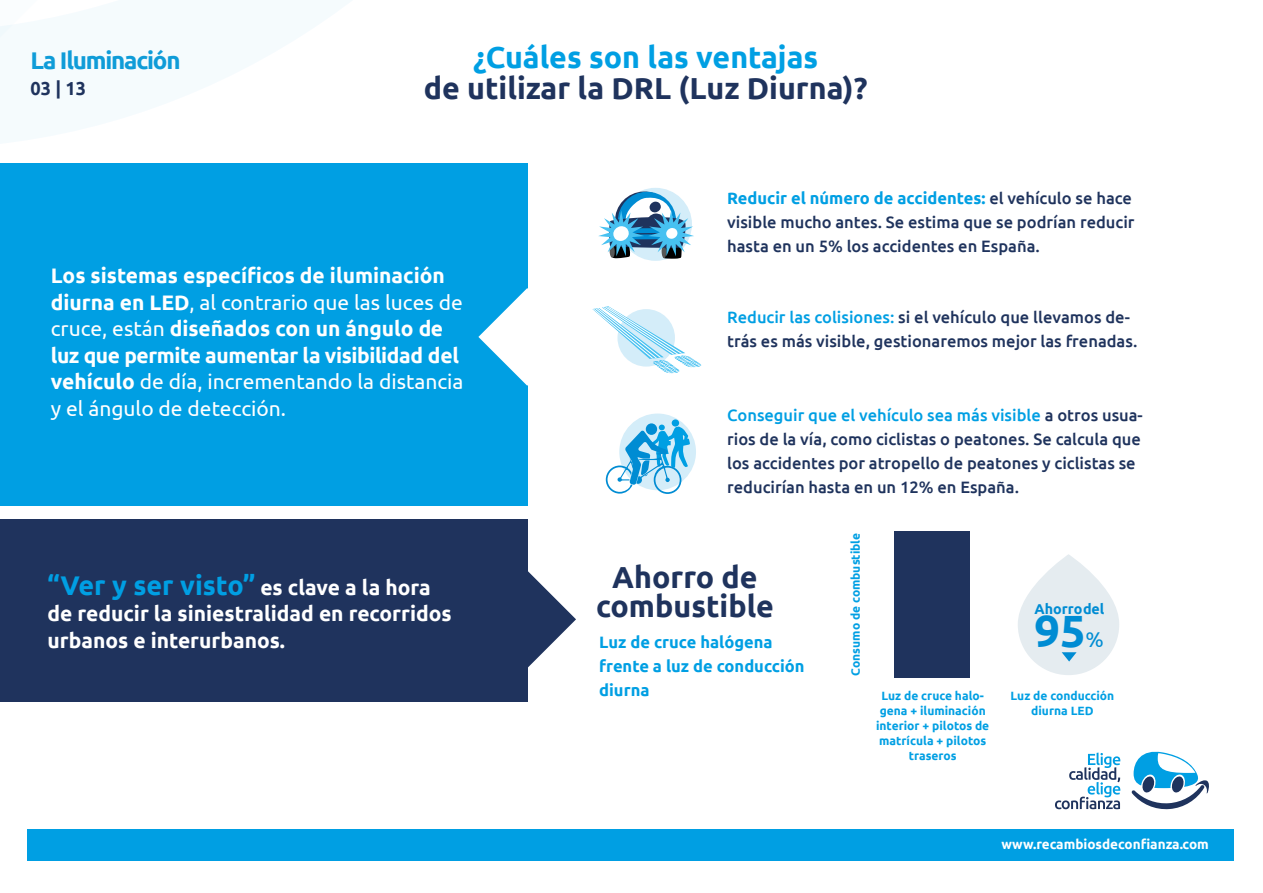
<style>
.page{position:relative;width:1263px;height:893px;background:#fff}
.page>*{position:absolute;margin:0;border:0;box-sizing:border-box;transform-origin:0 0}
.t1{font:700 45.15px "Ubuntu";color:#008cd3}
.t2{font:700 30.3px/28.5px "Ubuntu";color:#1f335d;text-align:center}
.t3{font:700 30.3px "Ubuntu";color:#009fe3}
.t4{font:700 27px "Ubuntu";color:#009fe3}
.t5{font:700 24.15px "Ubuntu";letter-spacing:-.05em;color:#0f9cd8}
.t6{font:700 21px/26.4px "Ubuntu";color:#fff}
.t7{font:700 18.9px "Ubuntu";color:#1f335d;scale:.96 1}
.t8{font:500 16.5px/24px "Ubuntu";color:#1f335d}
.t9{font:700 16.5px/24px "Ubuntu";color:#009fe3}
.t10{font:700 14.25px "Ubuntu";color:#008cd3}
.t11{font:700 13.5px "Ubuntu";color:#fff}
.t12{font:700 12px/15px "Ubuntu";color:#009fe3;text-align:center}
.s1{font-weight:700;color:#009fe3}
.s2{font-weight:400}
.s3{color:#009fe3}
.s4{font-size:21px;color:#fff}
.s5{font-weight:400;font-size:21.45px}
</style>
<div class="page">
<div style="left:28px;top:829px;width:1206px;height:31px;background:#009fe3"></div>
<svg style="left:1131px;top:751px;width:78px;height:59px"></svg>
<svg style="left:1055px;top:752px;width:65px;height:57px"></svg>
<div style="left:0;top:164px;width:527px;height:342px;background:#009fe3"></div>
<div style="left:0;top:519px;width:527px;height:183px;background:#1f335d"></div>
<svg style="left:478px;top:288px;width:50px;height:98px"></svg>
<svg style="left:527px;top:570px;width:49px;height:98px"></svg>
<svg style="left:598px;top:191px;width:96px;height:68px"></svg>
<div style="left:613px;top:226px;width:16px;height:15px;background:#fff;border-radius:50%"></div>
<div style="left:666px;top:228px;width:11px;height:11px;background:#fff;border-radius:50%"></div>
<svg style="left:592px;top:306px;width:110px;height:68px"></svg>
<div style="left:619px;top:414px;width:77px;height:76px;background:#d4edf9;border-radius:50%"></div>
<svg style="left:606px;top:419px;width:84px;height:75px"></svg>
<div style="left:1018px;top:554px;width:101px;height:121px;background:#e5ecf0;border-radius:51px"></div>
<svg style="left:1062px;top:652px;width:14px;height:10px"></svg>
<div style="left:894px;top:531px;width:75px;height:147px;background:#1f335d"></div>
<h3 class="t5" style="left:31px;top:46px;width:152px">La Iluminación</h3>
<p class="t7" style="left:31px;top:77px;width:59px">03 | 13</p>
<h2 class="t3" style="left:473px;top:39px;width:347px">¿Cuáles son las ventajas</h2>
<h2 class="t2" style="left:424px;top:73px;width:445px">de utilizar la DRL (Luz Diurna)?</h2>
<p class="t8" style="left:727px;top:185px;width:409px"><span class="s1">Reducir el número de accidentes:</span> el vehículo se hace visible mucho antes. Se estima que se podrían reducir hasta en un 5% los accidentes en España.</p>
<p class="t6" style="left:51px;top:262px;width:414px">Los sistemas específicos de iluminación diurna en LED<span class="s2">, al contrario que las luces de cruce, están</span> diseñados con un ángulo de luz que permite aumentar la visibilidad del vehículo <span class="s2">de día, incrementando la distancia y el ángulo de detección.</span></p>
<p class="t8" style="left:727px;top:304px;width:412px"><span class="s3">Reducir las colisiones:</span> si el vehículo que llevamos de&shy;trás es más visible, gestionaremos mejor las frenadas.</p>
<p class="t8" style="left:727px;top:402px;width:417px"><span class="s3">Conseguir que el vehículo sea más visible</span> a otros usua&shy;rios de la vía, como ciclistas o peatones. Se calcula que los accidentes por atropello de peatones y ciclistas se reducirían hasta en un 12% en España.</p>
<p class="t12" style="left:848px;top:676px;width:144px;rotate:-90deg">Consumo de combustible</p>
<h2 class="t2" style="left:596px;top:563px;width:179px">Ahorro de combustible</h2>
<h3 class="t4" style="left:47px;top:569px;width:385px">“Ver y ser visto” <span class="s4">es clave a la hora</span></h3>
<p class="t6" style="left:47px;top:600px;width:406px">de reducir la siniestralidad en recorridos urbanos e interurbanos.</p>
<p class="t10" style="left:1034px;top:600px;width:71px">Ahorro del</p>
<h1 class="t1" style="left:1034px;top:604px;width:71px">95<span class="s5">%</span></h1>
<p class="t9" style="left:599px;top:630px;width:207px">Luz de cruce halógena frente a luz de conducción diurna</p>
<p class="t12" style="left:1010px;top:688px;width:105px">Luz de conducción diurna LED</p>
<p class="t12" style="left:876px;top:688px;width:115px">Luz de cruce halo&shy;gena + iluminación interior + pilotos de matrícula + pilotos traseros</p>
<p class="t11" style="left:1001px;top:836px;width:209px">www.recambiosdeconfianza.com</p>
</div>
